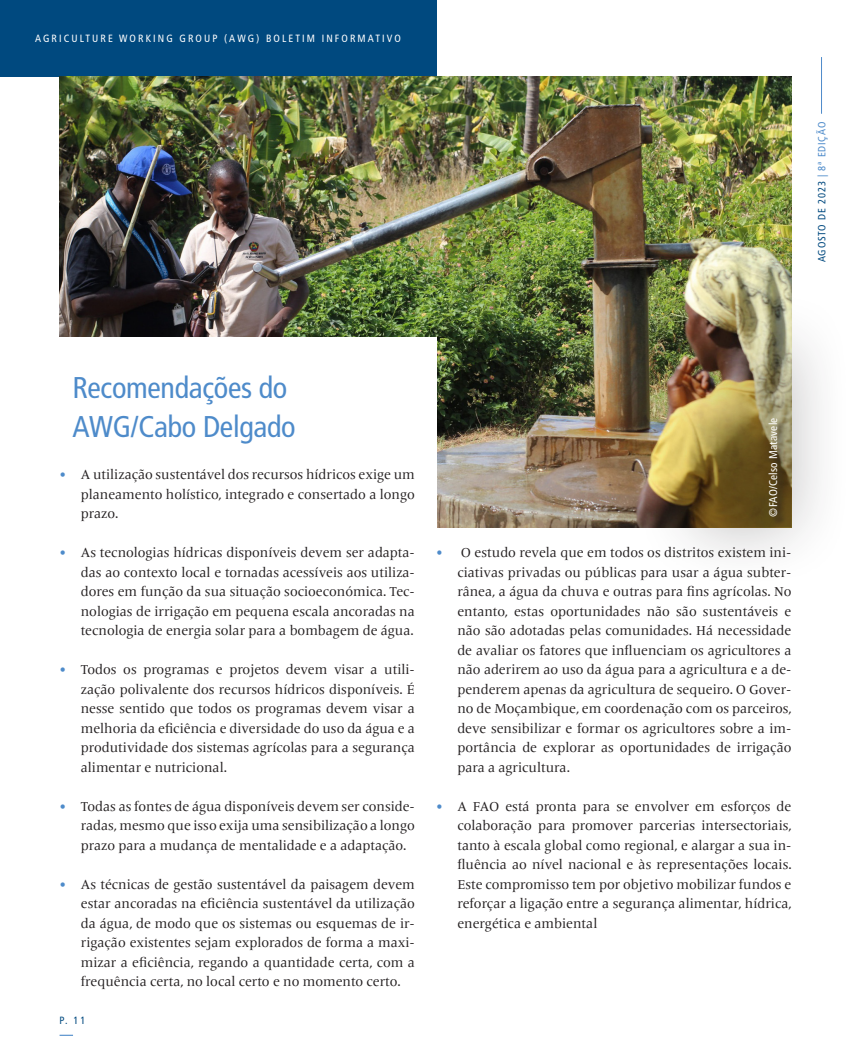
<style>
.page{position:relative;width:851px;height:1063px;background:#fff}
.page>*{position:absolute;margin:0;border:0;box-sizing:border-box;transform-origin:0 0}
.t1{font:condensed 30px "Frutiger LT Pro";letter-spacing:-.01em;color:#4e8bca}
.t2{font:13.5px/19.5px "Frutiger Serif LT Pro";color:#231f20;text-align:justify}
.t3{font:condensed 11.25px "Frutiger LT Pro";letter-spacing:.02em;color:#fff}
.t4{font:condensed 10.5px "Frutiger LT Pro";letter-spacing:.2em;color:#fff}
.t5{font:condensed 10.5px "Frutiger LT Pro";letter-spacing:.08em;color:#00497f}
.s1{color:#4e8bca}
</style>
<div class="page">
<div style="left:0;top:0;width:436px;height:77px;background:#00497f"></div>
<svg style="left:60px;top:1035px;width:13px;height:1px"></svg>
<hr style="left:821px;top:57px;width:1px;height:57px;background:#4e8bca">
<img style="left:60px;top:77px;width:731px;height:450px">
<img style="left:635px;top:285px;width:185px;height:270px">
<img style="left:694px;top:342px;width:97px;height:185px">
<div style="left:769px;top:419px;width:17px;height:107px;background:#231f20;opacity:.75"></div>
<div style="left:0;top:337px;width:436px;height:649px;background:#fff"></div>
<p class="t4" style="left:35px;top:32px;width:367px">AGRICULTURE WORKING GROUP (AWG) BOLETIM INFORMATIVO</p>
<p class="t5" style="left:815px;top:262px;width:142px;rotate:-90deg">AGOSTO DE 2023 <span class="s1">| 8ª EDIÇÃO</span></p>
<h1 class="t1" style="left:72px;top:371px;width:216px">Recomendações do</h1>
<h1 class="t1" style="left:72px;top:410px;width:225px">AWG/Cabo Delgado</h1>
<p class="t2" style="left:81px;top:465px;width:335px;text-indent:-21px"><span class="s1">•</span> A utilização sustentável dos recursos hídricos exige um planeamento holístico, integrado e consertado a longo prazo.</p>
<p class="t2" style="left:81px;top:543px;width:335px;text-indent:-21px"><span class="s1">•</span> As tecnologias hídricas disponíveis devem ser adapta&shy;das ao contexto local e tornadas acessíveis aos utiliza&shy;dores em função da sua situação socioeconómica. Tec&shy;nologias de irrigação em pequena escala ancoradas na tecnologia de energia solar para a bombagem de água.</p>
<p class="t2" style="left:81px;top:660px;width:335px;text-indent:-21px"><span class="s1">•</span> Todos os programas e projetos devem visar a utili&shy;zação polivalente dos recursos hídricos disponíveis. É nesse sentido que todos os programas devem visar a melhoria da eficiência e diversidade do uso da água e a produtividade dos sistemas agrícolas para a segurança alimentar e nutricional.</p>
<p class="t2" style="left:81px;top:797px;width:335px;text-indent:-21px"><span class="s1">•</span> Todas as fontes de água disponíveis devem ser conside&shy;radas, mesmo que isso exija uma sensibilização a longo prazo para a mudança de mentalidade e a adaptação.</p>
<p class="t2" style="left:81px;top:875px;width:335px;text-indent:-21px"><span class="s1">•</span> As técnicas de gestão sustentável da paisagem devem estar ancoradas na eficiência sustentável da utilização da água, de modo que os sistemas ou esquemas de ir&shy;rigação existentes sejam explorados de forma a maxi&shy;mizar a eficiência, regando a quantidade certa, com a frequência certa, no local certo e no momento certo.</p>
<p class="t5" style="left:60px;top:1014px;width:27px">P. 11</p>
<p class="t3" style="left:766px;top:517px;width:100px;rotate:-90deg">©FAO/Celso Matavele</p>
<p class="t2" style="left:457px;top:543px;width:336px;text-indent:-21px"><span class="s1">•</span> O estudo revela que em todos os distritos existem ini&shy;ciativas privadas ou públicas para usar a água subter&shy;rânea, a água da chuva e outras para fins agrícolas. No entanto, estas oportunidades não são sustentáveis e não são adotadas pelas comunidades. Há necessidade de avaliar os fatores que influenciam os agricultores a não aderirem ao uso da água para a agricultura e a de&shy;penderem apenas da agricultura de sequeiro. O Gover&shy;no de Moçambique, em coordenação com os parceiros, deve sensibilizar e formar os agricultores sobre a im&shy;portância de explorar as oportunidades de irrigação para a agricultura.</p>
<p class="t2" style="left:457px;top:797px;width:336px;text-indent:-21px"><span class="s1">•</span> A FAO está pronta para se envolver em esforços de colaboração para promover parcerias intersectoriais, tanto à escala global como regional, e alargar a sua in&shy;fluência ao nível nacional e às representações locais.<br>Este compromisso tem por objetivo mobilizar fundos e reforçar a ligação entre a segurança alimentar, hídrica, energética e ambiental</p>
</div>
